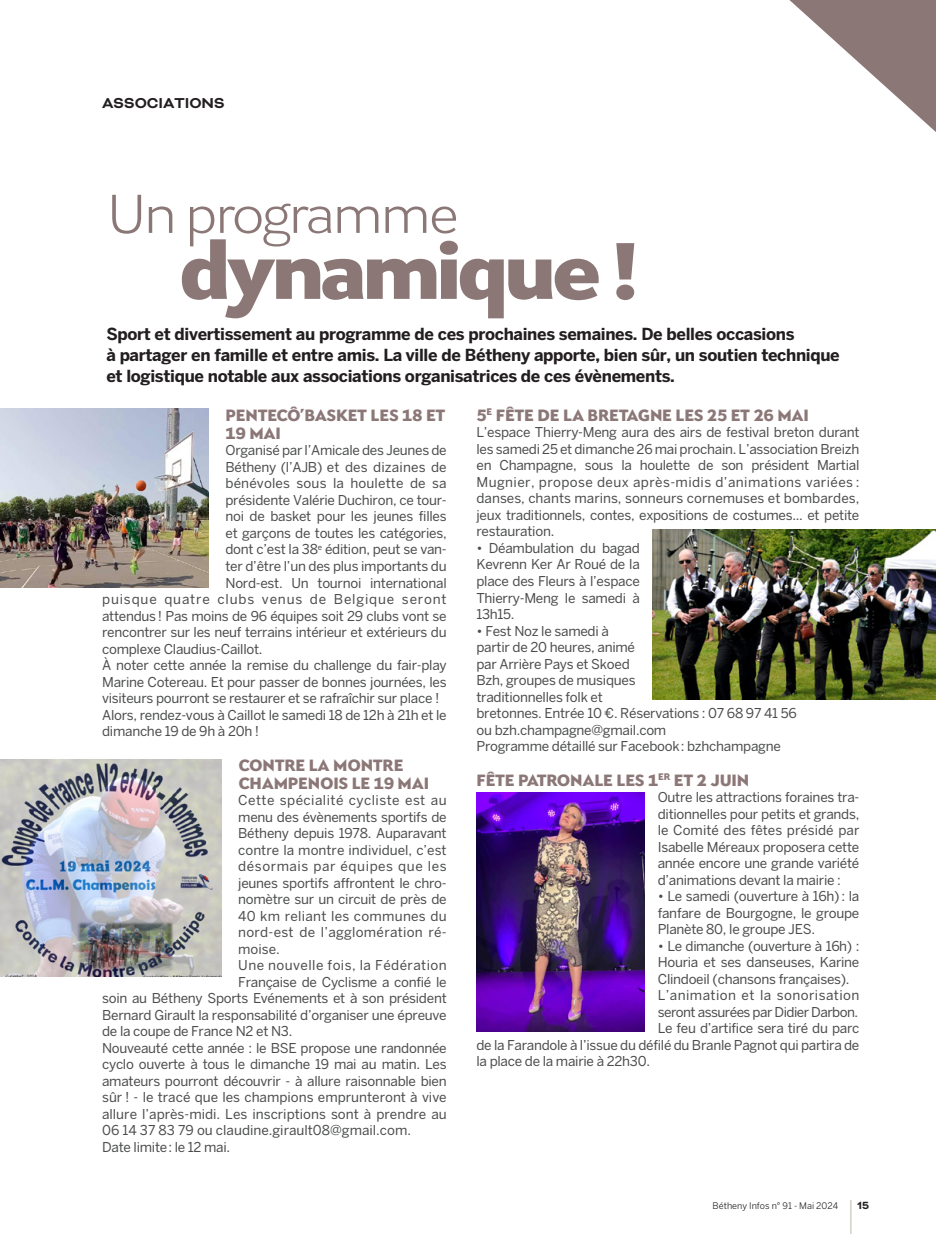
<style>
.page{position:relative;width:936px;height:1234px;background:#fff}
.page>*{position:absolute;margin:0;border:0;box-sizing:border-box;transform-origin:0 0}
.Titrage_718_Capitales{font:900 80.7px "Seven One Eight";letter-spacing:-.06em;color:#8c7777}
.Titrage_718_Capitales-2{font:300 55.2px "Seven One Eight";letter-spacing:-.07em;color:#8c7777}
.Chapo_Benton_OK{font:700 16.5px "Benton Sans";letter-spacing:-.02em;color:#231f20}
.Intertitre_718_OK{font:900 16.5px/18px "Seven One Eight";letter-spacing:-.015em;color:#8c7777}
.t1{font:700 16.5px "Bicyclette";color:#231f20}
.Body_Benton_OK{font:13.5px/16.5px "Benton Sans";letter-spacing:-.02em;color:#4b4c4d;text-align:justify}
.Body_Benton_OK-2{font:13.5px/16.5px "Benton Sans";letter-spacing:-.04em;color:#4b4c4d}
.Body_Benton_OK-3{font:13.5px "Benton Sans";letter-spacing:.01em;color:#4b4c4d}
.Body_Benton_OK-4{font:13.5px "Benton Sans";letter-spacing:.06em;color:#4b4c4d}
.Body_Benton_OK-5{font:13.5px "Benton Sans";letter-spacing:.03em;color:#4b4c4d}
.Right_page_number{font:700 12px "Bicyclette";color:#231f20}
.Page_number_title_right{font:9px "Benton Sans";color:#231f20}
</style>
<div class="page">
<hr style="left:850px;top:1199px;width:1px;height:34px;background:#bbb8a9">
<svg style="left:789px;top:0;width:146px;height:131px"></svg>
<img style="left:652px;top:529px;width:283px;height:170px">
<img style="left:0;top:759px;width:221px;height:217px">
<img style="left:476px;top:792px;width:169px;height:238px">
<img style="left:0;top:408px;width:208px;height:179px">
<p class="t1" style="left:102px;top:93px;width:124px">ASSOCIATIONS</p>
<p class="Titrage_718_Capitales-2" style="left:106px;top:181px;width:355px">Un programme</p>
<p class="Titrage_718_Capitales" style="left:179px;top:213px;width:462px">dynamique !</p>
<p class="Chapo_Benton_OK" style="left:106px;top:324px;width:689px">Sport et divertissement au programme de ces prochaines semaines. De belles occasions</p>
<p class="Chapo_Benton_OK" style="left:106px;top:345px;width:734px">à partager en famille et entre amis. La ville de Bétheny apporte, bien sûr, un soutien technique</p>
<p class="Chapo_Benton_OK" style="left:106px;top:366px;width:570px">et logistique notable aux associations organisatrices de ces évènements.</p>
<p class="Intertitre_718_OK" style="left:225px;top:405px;width:221px">PENTECÔ’BASKET LES 18 ET<br>19 MAI</p>
<p class="Body_Benton_OK" style="left:225px;top:442px;width:223px">Organisé par l’Amicale des Jeunes de</p>
<p class="Body_Benton_OK-3" style="left:225px;top:459px;width:223px">Bétheny (l’AJB) et des dizaines de</p>
<p class="Body_Benton_OK-3" style="left:225px;top:475px;width:223px">bénévoles sous la houlette de sa</p>
<p class="Body_Benton_OK" style="left:225px;top:491px;width:223px">présidente Valérie Duchiron, ce tour-</p>
<p class="Body_Benton_OK" style="left:225px;top:508px;width:223px">noi de basket pour les jeunes filles</p>
<p class="Body_Benton_OK" style="left:225px;top:524px;width:223px">et garçons de toutes les catégories,</p>
<p class="Body_Benton_OK" style="left:225px;top:541px;width:223px">dont c’est la 38<sup>e</sup> édition, peut se van-</p>
<p class="Body_Benton_OK" style="left:225px;top:557px;width:223px">ter d’être l’un des plus importants du</p>
<p class="Body_Benton_OK" style="left:225px;top:574px;width:223px">Nord-est. Un tournoi international</p>
<p class="Body_Benton_OK-4" style="left:102px;top:591px;width:346px">puisque quatre clubs venus de Belgique seront</p>
<p class="Body_Benton_OK" style="left:102px;top:607px;width:346px">attendus ! Pas moins de 96 équipes soit 29 clubs vont se</p>
<p class="Body_Benton_OK" style="left:102px;top:623px;width:346px">rencontrer sur les neuf terrains intérieur et extérieurs du</p>
<p class="Body_Benton_OK" style="left:102px;top:640px;width:162px">complexe Claudius-Caillot.</p>
<p class="Body_Benton_OK" style="left:102px;top:656px;width:346px">À noter cette année la remise du challenge du fair-play Marine Cotereau. Et pour passer de bonnes journées, les visiteurs pourront se restaurer et se rafraîchir sur place !</p>
<p class="Body_Benton_OK" style="left:102px;top:706px;width:346px">Alors, rendez-vous à Caillot le samedi 18 de 12h à 21h et le dimanche 19 de 9h à 20h !</p>
<p class="Intertitre_718_OK" style="left:238px;top:755px;width:192px">CONTRE LA MONTRE<br>CHAMPENOIS LE 19 MAI</p>
<p class="Body_Benton_OK" style="left:238px;top:791px;width:210px">Cette spécialité cycliste est au menu des évènements sportifs de Bétheny depuis 1978. Auparavant contre la montre individuel, c’est désormais par équipes que les jeunes sportifs affrontent le chro&shy;nomètre sur un circuit de près de 40 km reliant les communes du nord-est de l’agglomération ré&shy;moise.</p>
<p class="Body_Benton_OK-5" style="left:238px;top:957px;width:210px">Une nouvelle fois, la Fédération</p>
<p class="Body_Benton_OK" style="left:238px;top:973px;width:210px">Française de Cyclisme a confié le</p>
<p class="Body_Benton_OK" style="left:102px;top:989px;width:346px">soin au Bétheny Sports Evénements et à son président</p>
<p class="Body_Benton_OK" style="left:102px;top:1006px;width:346px">Bernard Girault la responsabilité d’organiser une épreuve</p>
<p class="Body_Benton_OK" style="left:102px;top:1022px;width:192px">de la coupe de France N2 et N3.</p>
<p class="Body_Benton_OK" style="left:102px;top:1039px;width:346px">Nouveauté cette année : le BSE propose une randonnée cyclo ouverte à tous le dimanche 19 mai au matin. Les amateurs pourront découvrir - à allure raisonnable bien sûr ! - le tracé que les champions emprunteront à vive allure l’après-midi. Les inscriptions sont à prendre au 06 14 37 83 79 ou claudine.girault08@gmail.com.</p>
<p class="Body_Benton_OK" style="left:102px;top:1138px;width:130px">Date limite : le 12 mai.</p>
<p class="Intertitre_718_OK" style="left:476px;top:405px;width:334px">5<sup>E</sup> FÊTE DE LA BRETAGNE LES 25 ET 26 MAI</p>
<p class="Body_Benton_OK" style="left:476px;top:424px;width:384px">L’espace Thierry-Meng aura des airs de festival breton durant les samedi 25 et dimanche 26 mai prochain. L’association Breizh en Champagne, sous la houlette de son président Martial Mugnier, propose deux après-midis d’animations variées : danses, chants marins, sonneurs cornemuses et bombardes, jeux traditionnels, contes, expositions de costumes... et petite restauration.</p>
<p class="Body_Benton_OK" style="left:476px;top:539px;width:165px">• Déambulation du bagad Kevrenn Ker Ar Roué de la place des Fleurs à l’espace Thierry-Meng le samedi à 13h15.</p>
<p class="Body_Benton_OK" style="left:476px;top:622px;width:322px;text-align:left">• Fest Noz le samedi à<br>partir de 20 heures, animé<br>par Arrière Pays et Skoed<br>Bzh, groupes de musiques<br>traditionnelles folk et<br>bretonnes. Entrée 10 €. Réservations : 07 68 97 41 56</p>
<p class="Body_Benton_OK" style="left:476px;top:721px;width:191px">ou bzh.champagne@gmail.com</p>
<p class="Body_Benton_OK" style="left:476px;top:737px;width:306px">Programme détaillé sur Facebook : bzhchampagne</p>
<p class="Intertitre_718_OK" style="left:476px;top:770px;width:274px">FÊTE PATRONALE LES 1<sup>ER</sup> ET 2 JUIN</p>
<p class="Body_Benton_OK" style="left:657px;top:788px;width:203px">Outre les attractions foraines tra&shy;ditionnelles pour petits et grands, le Comité des fêtes présidé par Isabelle Méreaux proposera cette année encore une grande variété d’animations devant la mairie :</p>
<p class="Body_Benton_OK" style="left:657px;top:887px;width:203px">• Le samedi (ouverture à 16h) : la fanfare de Bourgogne, le groupe Planète 80, le groupe JES.</p>
<p class="Body_Benton_OK" style="left:657px;top:937px;width:203px">• Le dimanche (ouverture à 16h) :<br>Houria et ses danseuses, Karine Clindoeil (chansons françaises).</p>
<p class="Body_Benton_OK-2" style="left:657px;top:986px;width:203px">L’animation et la sonorisation seront assurées par Didier Darbon.</p>
<p class="Body_Benton_OK" style="left:476px;top:1019px;width:384px;text-indent:181px">Le feu d’artifice sera tiré du parc de la Farandole à l’issue du défilé du Branle Pagnot qui partira de la place de la mairie à 22h30.</p>
<p class="Page_number_title_right" style="left:712px;top:1199px;width:127px">Bétheny Infos n° 91 - Mai 2024</p>
<p class="Right_page_number" style="left:857px;top:1197px;width:13px">15</p>
</div>
